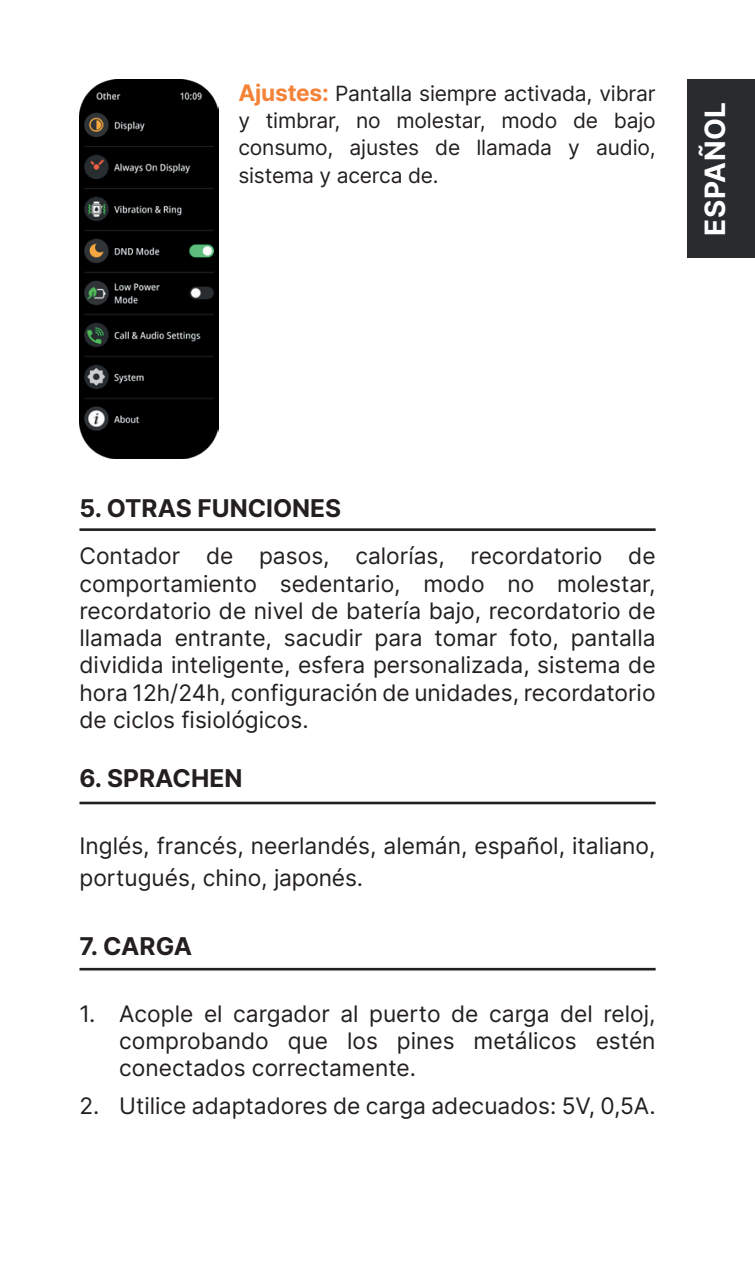
<style>
.page{position:relative;width:755px;height:1270px;background:#fff}
.page>*{position:absolute;margin:0;border:0;box-sizing:border-box;transform-origin:0 0}
.t1{font:700 28px "Inter";letter-spacing:.02em;color:#fff}
.t2{font:700 24.5px "Inter";color:#231f20}
.t3{font:22.75px/27.3px "Inter";color:#231f20;text-align:justify}
.t4{font:21px/26.9px "Inter";letter-spacing:-.01em;color:#231f20;text-align:justify}
.s1{font-weight:700;font-size:22.75px;color:#f48237}
</style>
<div class="page">
<div style="left:687px;top:79px;width:67px;height:179px;background:#292c2f"></div>
<img style="left:80px;top:79px;width:138px;height:380px">
<hr style="left:79px;top:528px;width:576px;height:3px;background:#231f20">
<hr style="left:79px;top:802px;width:576px;height:2px;background:#231f20">
<hr style="left:79px;top:968px;width:576px;height:2px;background:#231f20">
<p class="t4" style="left:238px;top:80px;width:418px"><span class="s1">Ajustes:</span> Pantalla siempre activada, vibrar y timbrar, no molestar, modo de bajo consumo, ajustes de llamada y audio, sistema y acerca de.</p>
<p class="t1" style="left:694px;top:236px;width:135px;rotate:-90deg">ESPAÑOL</p>
<p class="t2" style="left:79px;top:490px;width:263px">5. OTRAS FUNCIONES</p>
<p class="t3" style="left:79px;top:542px;width:577px">Contador de pasos, calorías, recordatorio de comportamiento sedentario, modo no molestar, recordatorio de nivel de batería bajo, recordatorio de llamada entrante, sacudir para tomar foto, pantalla dividida inteligente, esfera personalizada, sistema de hora 12h/24h, configuración de unidades, recordatorio de ciclos fisiológicos.</p>
<p class="t2" style="left:79px;top:760px;width:164px">6. SPRACHEN</p>
<p class="t3" style="left:79px;top:830px;width:577px;line-height:31.5px">Inglés, francés, neerlandés, alemán, español, italiano, portugués, chino, japonés.</p>
<p class="t2" style="left:79px;top:928px;width:114px">7. CARGA</p>
<p class="t3" style="left:119px;top:999px;width:537px;text-indent:-40px">1. Acople el cargador al puerto de carga del reloj, comprobando que los pines metálicos estén conectados correctamente.</p>
<p class="t3" style="left:79px;top:1091px;width:577px">2. Utilice adaptadores de carga adecuados: 5V, 0,5A.</p>
</div>
